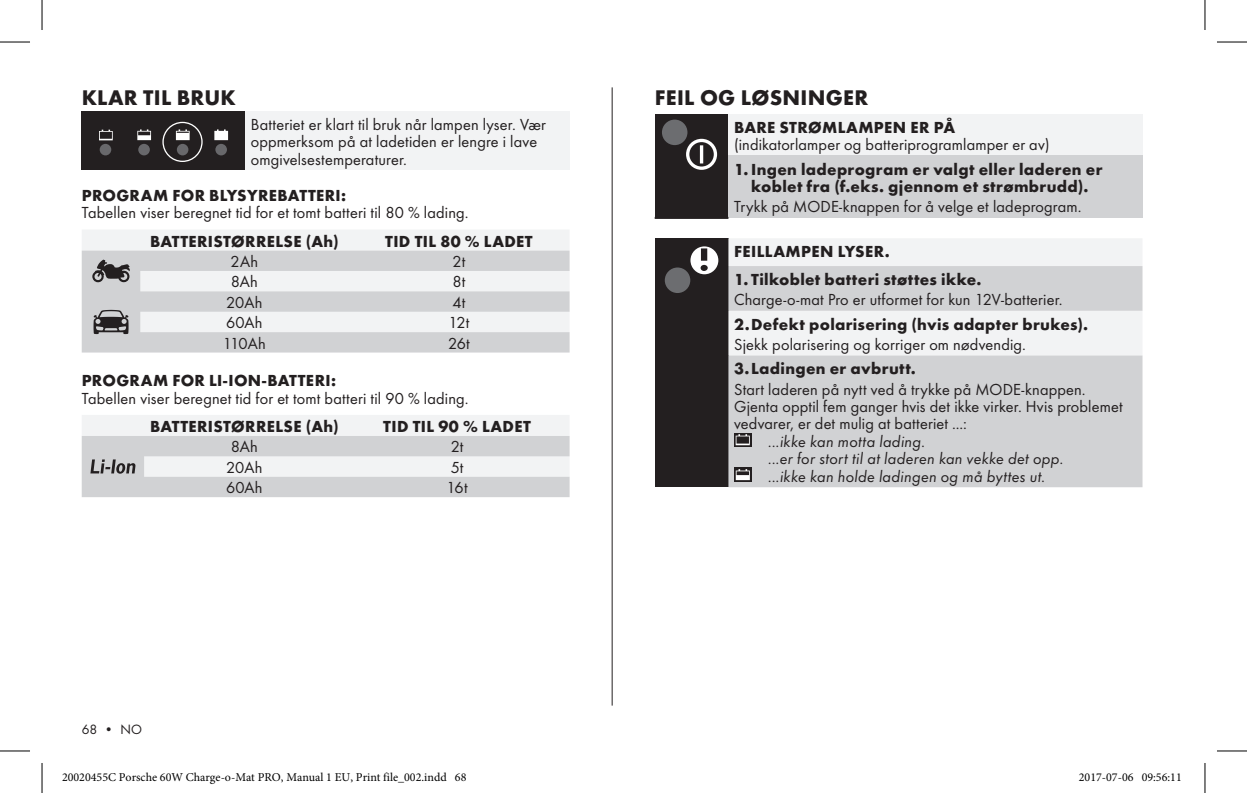
<style>
.page{position:relative;width:1247px;height:793px;background:#fff}
.page>*{position:absolute;margin:0;border:0;box-sizing:border-box;transform-origin:0 0}
.t1{font:700 22px "Futura";letter-spacing:.015em;color:#231f20}
.t2{font:16.6px/17.4px "Futura Boo";letter-spacing:.015em;color:#231f20}
.t3{font:700 16.6px/17.4px "Futura";letter-spacing:.02em;color:#231f20;text-align:center}
.t4{font:16.6px/17.4px "Futura Boo Obl";letter-spacing:.01em;color:#231f20}
.t5{font:14px "Futura Boo";color:#231f20}
.t6{font:12px "Minion Pro";color:#000}
</style>
<div class="page">
<hr style="left:611px;top:87px;width:1px;height:618px;background:#231f20">
<div style="left:82px;top:112px;width:163px;height:58px;background:#231f20"></div>
<div style="left:245px;top:112px;width:324px;height:58px;background:#f2f3f4"></div>
<svg style="left:99px;top:121px;width:130px;height:41px"></svg>
<div style="left:162px;top:122px;width:41px;height:40px;border:1px solid #fff;border-radius:50%"></div>
<div style="left:82px;top:230px;width:487px;height:20px;background:#f2f3f4"></div>
<svg style="left:82px;top:250px;width:487px;height:102px;fill:#d1d2d4"></svg>
<svg style="left:92px;top:259px;width:39px;height:23px"></svg>
<svg style="left:93px;top:310px;width:35px;height:24px"></svg>
<svg style="left:82px;top:415px;width:487px;height:82px"></svg>
<div style="left:654px;top:114px;width:74px;height:104px;background:#231f20"></div>
<div style="left:728px;top:114px;width:414px;height:42px;background:#f2f3f4"></div>
<div style="left:728px;top:156px;width:414px;height:62px;background:#d1d2d4"></div>
<hr style="left:654px;top:217px;width:74px;height:2px;background:#231f20">
<div style="left:662px;top:120px;width:25px;height:25px;background:#6c6d70;border-radius:50%"></div>
<svg style="left:686px;top:139px;width:31px;height:31px"></svg>
<div style="left:654px;top:238px;width:74px;height:249px;background:#231f20"></div>
<div style="left:728px;top:238px;width:414px;height:28px;background:#f2f3f4"></div>
<svg style="left:728px;top:266px;width:414px;height:221px;fill:#d1d2d4"></svg>
<div style="left:664px;top:267px;width:26px;height:26px;background:#6c6d70;border-radius:50%"></div>
<svg style="left:690px;top:246px;width:28px;height:28px"></svg>
<svg style="left:734px;top:433px;width:17px;height:14px"></svg>
<svg style="left:734px;top:468px;width:17px;height:13px"></svg>
<hr style="left:0;top:42px;width:30px;height:1px;background:#000">
<hr style="left:1216px;top:42px;width:30px;height:1px;background:#000">
<hr style="left:0;top:750px;width:30px;height:1px;background:#000">
<hr style="left:1216px;top:750px;width:30px;height:1px;background:#000">
<hr style="left:42px;top:0;width:1px;height:30px;background:#000">
<hr style="left:42px;top:763px;width:1px;height:30px;background:#000">
<hr style="left:1204px;top:0;width:1px;height:30px;background:#000">
<hr style="left:1204px;top:763px;width:1px;height:30px;background:#000">
<div style="left:1141px;top:773px;width:6px;height:8px;border:1px solid #fff;border-radius:50%"></div>
<svg style="left:1142px;top:773px;width:5px;height:8px"></svg>
<h1 class="t1" style="left:82px;top:84px;width:156px">KLAR TIL BRUK</h1>
<p class="t2" style="left:251px;top:115px;width:297px">Batteriet er klart til bruk når lampen lyser. Vær oppmerksom på at ladetiden er lengre i lave omgivelsestemperaturer.</p>
<p class="t3" style="left:82px;top:186px;width:266px">PROGRAM FOR BLYSYREBATTERI:</p>
<p class="t2" style="left:82px;top:204px;width:388px">Tabellen viser beregnet tid for et tomt batteri til 80 % lading.</p>
<p class="t3" style="left:150px;top:232px;width:190px">BATTERISTØRRELSE (Ah)</p>
<p class="t3" style="left:385px;top:232px;width:149px">TID TIL 80 % LADET</p>
<p class="t2" style="left:230px;top:253px;width:29px">2Ah</p>
<p class="t2" style="left:452px;top:253px;width:14px">2t</p>
<p class="t2" style="left:231px;top:273px;width:29px">8Ah</p>
<p class="t2" style="left:452px;top:273px;width:14px">8t</p>
<p class="t2" style="left:226px;top:293px;width:38px">20Ah</p>
<p class="t2" style="left:452px;top:293px;width:14px">4t</p>
<p class="t2" style="left:226px;top:314px;width:38px">60Ah</p>
<p class="t2" style="left:448px;top:314px;width:22px">12t</p>
<p class="t2" style="left:223px;top:334px;width:44px">110Ah</p>
<p class="t2" style="left:448px;top:334px;width:23px">26t</p>
<p class="t3" style="left:82px;top:371px;width:256px">PROGRAM FOR LI-ION-BATTERI:</p>
<p class="t2" style="left:82px;top:389px;width:388px">Tabellen viser beregnet tid for et tomt batteri til 90 % lading.</p>
<p class="t3" style="left:150px;top:417px;width:190px">BATTERISTØRRELSE (Ah)</p>
<p class="t3" style="left:383px;top:417px;width:149px">TID TIL 90 % LADET</p>
<p class="t2" style="left:231px;top:438px;width:29px">8Ah</p>
<p class="t2" style="left:450px;top:438px;width:14px">2t</p>
<p class="t2" style="left:226px;top:458px;width:38px">20Ah</p>
<p class="t2" style="left:450px;top:458px;width:14px">5t</p>
<p class="t2" style="left:226px;top:479px;width:38px">60Ah</p>
<p class="t2" style="left:446px;top:479px;width:23px">16t</p>
<p class="t5" style="left:82px;top:721px;width:62px">68 • NO</p>
<h1 class="t1" style="left:654px;top:84px;width:215px">FEIL OG LØSNINGER</h1>
<p class="t3" style="left:734px;top:118px;width:222px">BARE STRØMLAMPEN ER PÅ</p>
<p class="t2" style="left:734px;top:136px;width:317px">(indikatorlamper og batteriprogramlamper er av)</p>
<p class="t3" style="left:734px;top:160px;width:370px">1.Ingen ladeprogram er valgt eller laderen er koblet fra (f.eks. gjennom et strømbrudd).</p>
<p class="t2" style="left:734px;top:198px;width:349px">Trykk på MODE-knappen for å velge et ladeprogram.</p>
<p class="t3" style="left:734px;top:242px;width:157px">FEILLAMPEN LYSER.</p>
<p class="t3" style="left:734px;top:270px;width:249px">1. Tilkoblet batteri støttes ikke.</p>
<p class="t2" style="left:734px;top:291px;width:330px">Charge-o-mat Pro er utformet for kun 12V-batterier.</p>
<p class="t3" style="left:734px;top:315px;width:355px">2.Defekt polarisering (hvis adapter brukes).</p>
<p class="t2" style="left:734px;top:335px;width:293px">Sjekk polarisering og korriger om nødvendig.</p>
<p class="t3" style="left:734px;top:360px;width:183px">3.Ladingen er avbrutt.</p>
<p class="t2" style="left:734px;top:380px;width:390px">Start laderen på nytt ved å trykke på MODE-knappen.<br>Gjenta opptil fem ganger hvis det ikke virker. Hvis problemet vedvarer, er det mulig at batteriet ...:</p>
<p class="t4" style="left:768px;top:432px;width:297px">...ikke kan motta lading.<br>...er for stort til at laderen kan vekke det opp. ...ikke kan holde ladingen og må byttes ut.</p>
<p class="t6" style="left:62px;top:769px;width:406px">20020455C Porsche 60W Charge-o-Mat PRO, Manual 1 EU, Print file_002.indd 68</p>
<p class="t6" style="left:1078px;top:769px;width:104px">2017-07-06 09:56:11</p>
</div>
